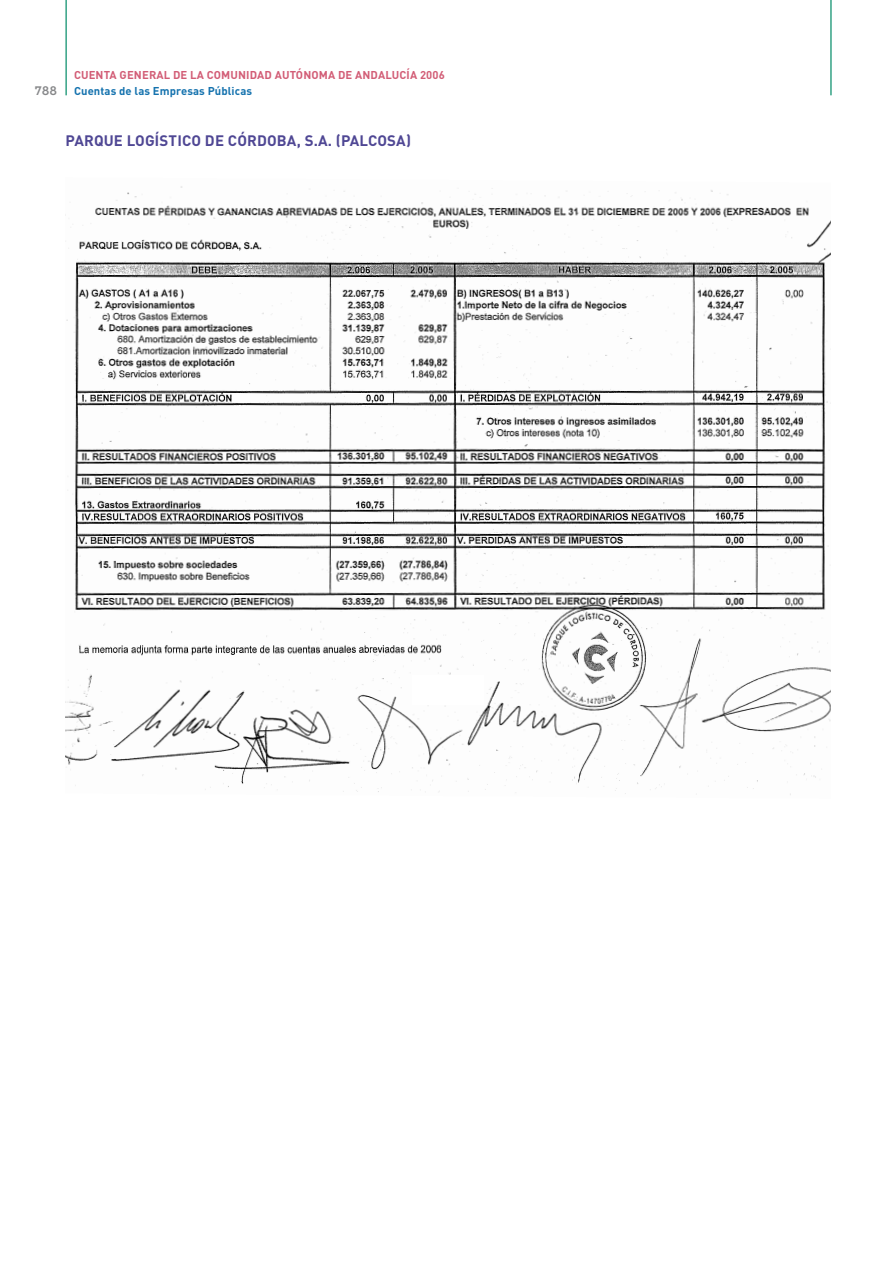
<style>
.page{position:relative;width:888px;height:1267px;background:#fff}
.page>*{position:absolute;margin:0;border:0;box-sizing:border-box;transform-origin:0 0}
.t1{font:700 15px "DIN";letter-spacing:.01em;color:#4f4794}
.t2{font:13.8px "Insignia";color:#87888a}
.t3{font:700 11.25px "DIN";letter-spacing:.01em;color:#d25d76}
.t4{font:700 11.25px "DIN";letter-spacing:.01em;color:#1472ae}
</style>
<div class="page">
<hr style="left:830px;top:0;width:1px;height:95px;background:#008a66">
<img style="left:66px;top:186px;width:765px;height:609px">
<div style="left:412px;top:675px;width:72px;height:30px;background:#fff"></div>
<hr style="left:66px;top:0;width:1px;height:95px;background:#008a66">
<p class="t2" style="left:35px;top:84px;width:24px">788</p>
<p class="t3" style="left:74px;top:67px;width:16px">CUEN</p>
<p class="t3" style="left:104px;top:67px;width:32px">TA GENERAL</p>
<p class="t3" style="left:173px;top:67px;width:49px">DE LA COMUNIDAD</p>
<p class="t3" style="left:275px;top:67px;width:38px">AUTÓNOMA</p>
<p class="t3" style="left:338px;top:67px;width:33px">DE ANDALUCÍA</p>
<p class="t3" style="left:420px;top:67px;width:26px">2006</p>
<p class="t4" style="left:74px;top:84px;width:180px">CUENTAS DE LAS EMPRESAS PÚBLICAS</p>
<p class="t1" style="left:66px;top:131px;width:347px">PARQUE LOGÍSTICO DE CÓRDOBA, S.A. (PALCOSA)</p>
</div>
